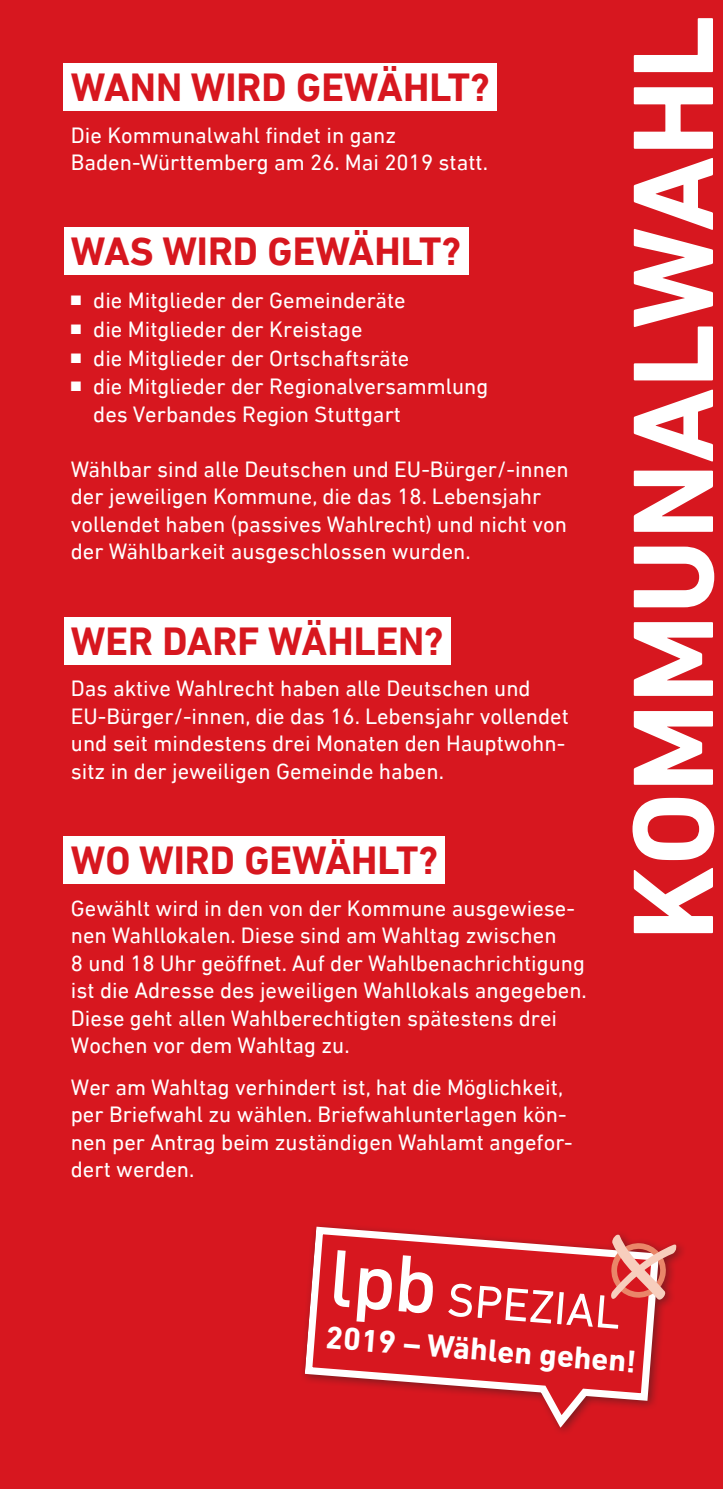
<style>
.page{position:relative;width:723px;height:1489px;background:#fff}
.page>*{position:absolute;margin:0;border:0;box-sizing:border-box;transform-origin:0 0}
.t1{font:700 116.5px "DIN Next LT Pro";color:#fff}
.t2{font:47.25px "DIN Next LT Pro";color:#fff}
.t3{font:700 40px "DIN Next LT Pro";color:#d7171f}
.t4{font:700 32px "DIN Next LT Pro";color:#fff}
.t5{font:22.5px/27.5px "DIN Next LT Pro";color:#fff}
</style>
<div class="page">
<div style="left:0;top:0;width:723px;height:1488px;background:#d7171f"></div>
<div style="left:64px;top:63px;width:433px;height:48px;background:#fff"></div>
<div style="left:64px;top:227px;width:404px;height:48px;background:#fff"></div>
<div style="left:64px;top:616px;width:386px;height:48px;background:#fff"></div>
<div style="left:64px;top:836px;width:381px;height:47px;background:#fff"></div>
<svg style="left:303px;top:1225px;width:360px;height:207px"></svg>
<svg style="left:356px;top:1267px;width:36px;height:54px"></svg>
<svg style="left:334px;top:1249px;width:16px;height:58px"></svg>
<svg style="left:398px;top:1255px;width:35px;height:58px"></svg>
<svg style="left:609px;top:1231px;width:68px;height:71px"></svg>
<h3 class="t3" style="left:71px;top:64px;width:420px">WANN WIRD GEWÄHLT?</h3>
<p class="t5" style="left:71px;top:121px;width:419px">Die Kommunalwahl findet in ganz<br>Baden-Württemberg am 26. Mai 2019 statt.</p>
<h3 class="t3" style="left:71px;top:228px;width:392px">WAS WIRD GEWÄHLT?</h3>
<p class="t5" style="left:71px;top:286px;width:336px">■ die Mitglieder der Gemeinderäte</p>
<p class="t5" style="left:71px;top:315px;width:293px">■ die Mitglieder der Kreistage</p>
<p class="t5" style="left:71px;top:344px;width:340px">■ die Mitglieder der Ortschaftsräte</p>
<p class="t5" style="left:93px;top:373px;width:397px;text-indent:-22px">■ die Mitglieder der Regionalversammlung des Verbandes Region Stuttgart</p>
<p class="t5" style="left:71px;top:455px;width:499px">Wählbar sind alle Deutschen und EU-Bürger/-innen der jeweiligen Kommune, die das 18. Lebensjahr vollendet haben (passives Wahlrecht) und nicht von der Wählbarkeit ausgeschlossen wurden.</p>
<h3 class="t3" style="left:71px;top:617px;width:374px">WER DARF WÄHLEN?</h3>
<p class="t5" style="left:71px;top:674px;width:499px">Das aktive Wahlrecht haben alle Deutschen und EU-Bürger/-innen, die das 16. Lebensjahr vollendet und seit mindestens drei Monaten den Hauptwohn&shy;sitz in der jeweiligen Gemeinde haben.</p>
<h3 class="t3" style="left:71px;top:836px;width:369px">WO WIRD GEWÄHLT?</h3>
<p class="t5" style="left:71px;top:893px;width:517px">Gewählt wird in den von der Kommune ausgewiese&shy;nen Wahllokalen. Diese sind am Wahltag zwischen<br>8 und 18 Uhr geöffnet. Auf der Wahlbenachrichtigung ist die Adresse des jeweiligen Wahllokals angegeben.<br>Diese geht allen Wahlberechtigten spätestens drei Wochen vor dem Wahltag zu.</p>
<p class="t5" style="left:71px;top:1073px;width:503px">Wer am Wahltag verhindert ist, hat die Möglichkeit, per Briefwahl zu wählen. Briefwahlunterlagen kön&shy;nen per Antrag beim zuständigen Wahlamt angefor&shy;dert werden.</p>
<h1 class="t1" style="left:605px;top:940px;width:926px;rotate:-90deg">KOMMUNALWAHL</h1>
<h2 class="t2" style="left:450px;top:1271px;width:175px;rotate:5deg">SPEZIAL</h2>
<h3 class="t4" style="left:327px;top:1319px;width:313px;rotate:4deg">2019 – Wählen gehen!</h3>
</div>
